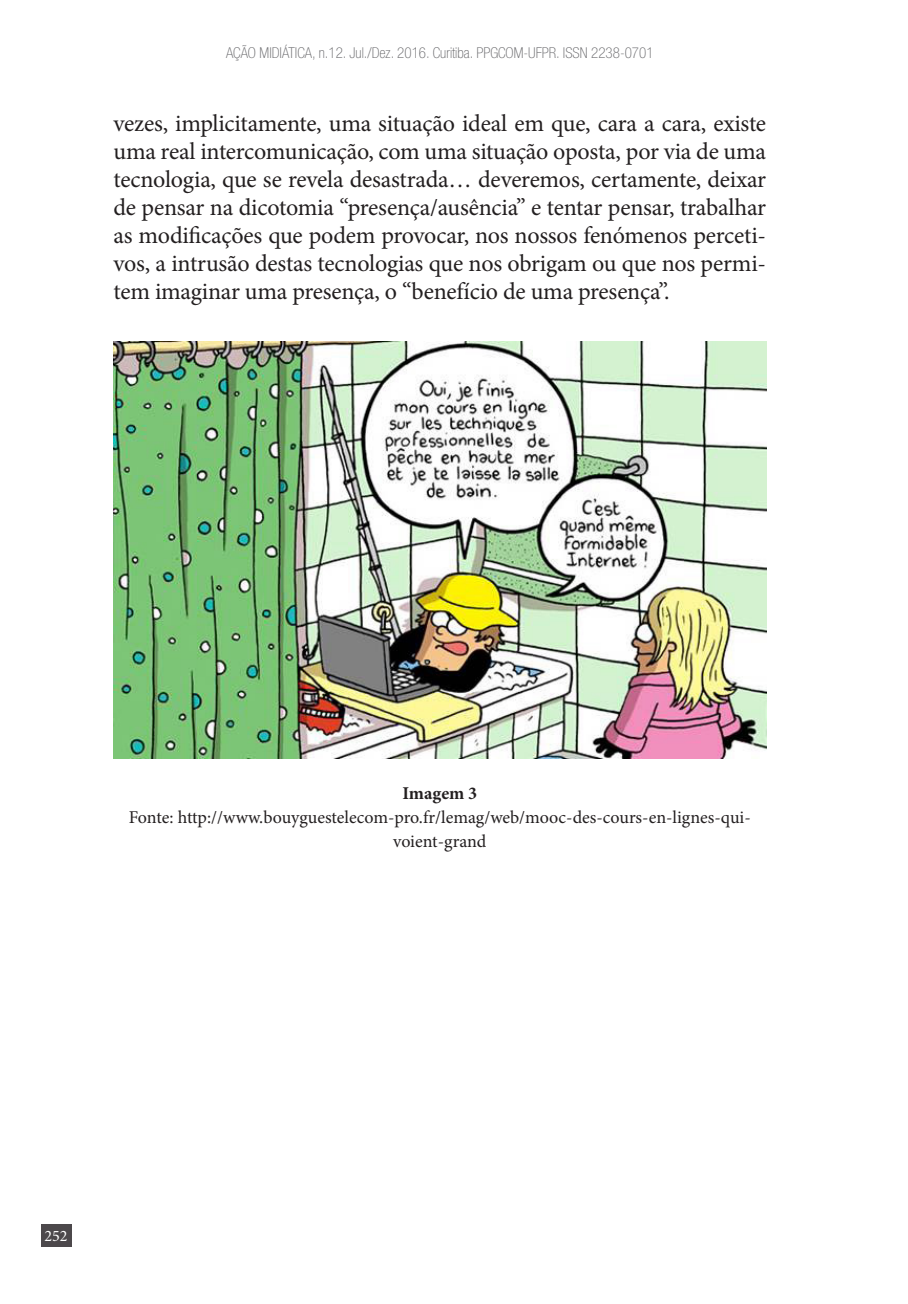
<style>
.page{position:relative;width:908px;height:1304px;background:#fff}
.page>*{position:absolute;margin:0;border:0;box-sizing:border-box;transform-origin:0 0}
.t1{font:24px/28px "Minion Pro";letter-spacing:-.01em;color:#231f20;text-align:justify}
.t2{font:18px/24px "Minion Pro";color:#231f20;text-align:center}
.t3{font:700 18px "Minion Pro";color:#231f20}
.t4{font:16px "Minion Pro";color:#fff}
.t5{font:100 condensed 15px "Helvetica Neue LT Std";color:#636366}
</style>
<div class="page">
<div style="left:41px;top:1225px;width:30px;height:22px;background:#4c484b"></div>
<img style="left:113px;top:341px;width:652px;height:418px">
<p class="t5" style="left:226px;top:44px;width:429px">AÇÃO MIDIÁTICA, n.12. Jul./Dez. 2016. Curitiba. PPGCOM-UFPR. ISSN 2238-0701</p>
<p class="t1" style="left:113px;top:109px;width:654px">vezes, implicitamente, uma situação ideal em que, cara a cara, existe uma real intercomunicação, com uma situação oposta, por via de uma tecnologia, que se revela desastrada… deveremos, certamente, deixar de pensar na dicotomia “presença/ausência” e tentar pensar, trabalhar as modificações que podem provocar, nos nossos fenómenos perceti&shy;vos, a intrusão destas tecnologias que nos obrigam ou que nos permi&shy;tem imaginar uma presença, o “benefício de uma presença”.</p>
<p class="t3" style="left:402px;top:780px;width:76px">Imagem 3</p>
<p class="t2" style="left:129px;top:805px;width:623px">Fonte: http://www.bouyguestelecom-pro.fr/lemag/web/mooc-des-cours-en-lignes-qui&shy;voient-grand</p>
<p class="t4" style="left:45px;top:1225px;width:25px">252</p>
</div>
